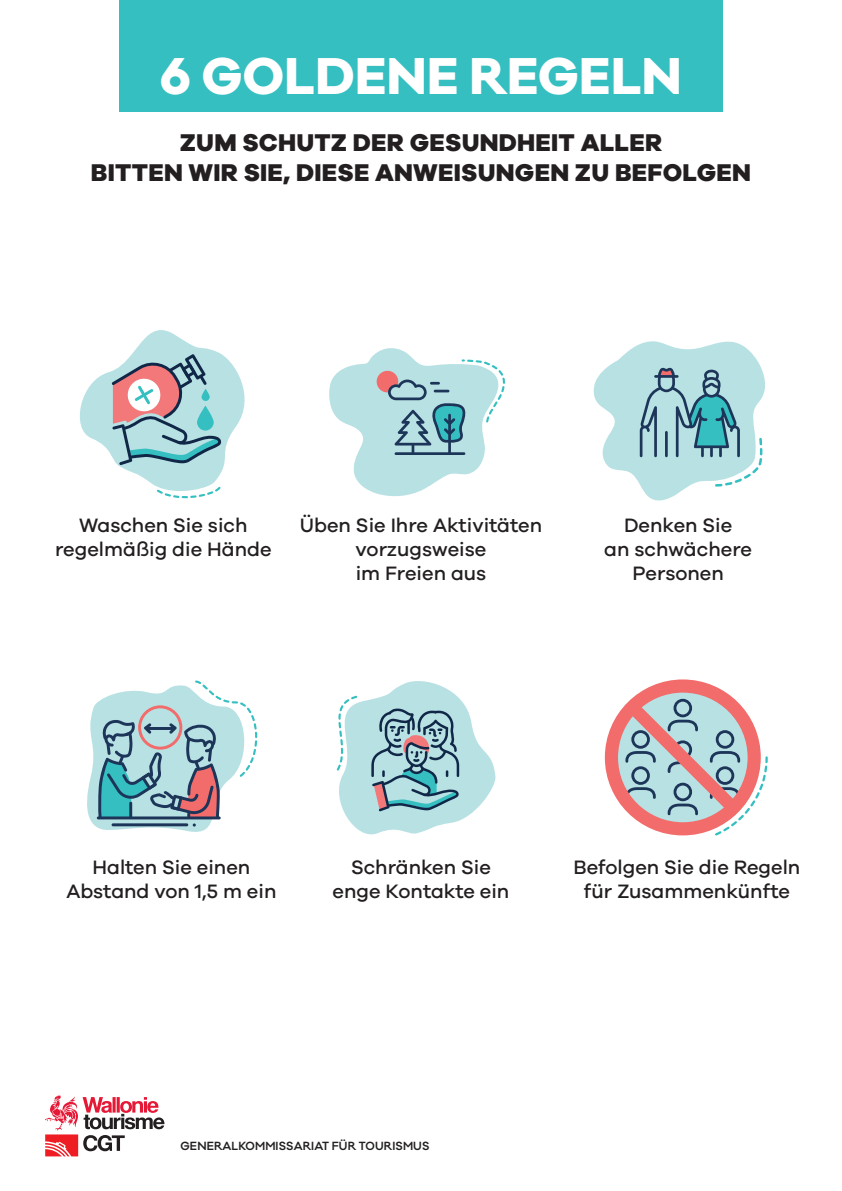
<style>
.page{position:relative;width:842px;height:1191px;background:#fff}
.page>*{position:absolute;margin:0;border:0;box-sizing:border-box;transform-origin:0 0}
.t1{font:800 47.3px "Galano Classic";letter-spacing:.01em;color:#fff}
.t2{font:800 25px/30px "Galano Grotesque";letter-spacing:.01em;color:#231f20;text-align:center}
.t3{font:500 20px/24px "Galano Grotesque";color:#231f20;text-align:center}
.t4{font:600 10.9px "Galano Classic";letter-spacing:.01em;color:#231f20}
</style>
<div class="page">
<div style="left:119px;top:0;width:604px;height:112px;background:#35bfc1"></div>
<svg style="left:45px;top:1095px;width:119px;height:61px"></svg>
<svg style="left:336px;top:681px;width:160px;height:154px"></svg>
<svg style="left:87px;top:680px;width:171px;height:152px"></svg>
<svg style="left:614px;top:688px;width:138px;height:138px"></svg>
<div style="left:673px;top:699px;width:19px;height:18px;border:3px solid #1c3559;border-radius:50%"></div>
<div style="left:605px;top:679px;width:156px;height:156px;border:13px solid #f16c6a;border-radius:50%"></div>
<svg style="left:624px;top:704px;width:144px;height:132px;background:#c4b8bb"></svg>
<svg style="left:329px;top:348px;width:176px;height:148px"></svg>
<svg style="left:79px;top:330px;width:166px;height:169px"></svg>
<svg style="left:593px;top:341px;width:172px;height:160px"></svg>
<h1 class="t1" style="left:160px;top:44px;width:523px">6 GOLDENE REGELN</h1>
<p class="t2" style="left:91px;top:126px;width:662px">ZUM SCHUTZ DER GESUNDHEIT ALLER<br>BITTEN WIR SIE, DIESE ANWEISUNGEN ZU BEFOLGEN</p>
<p class="t3" style="left:300px;top:512px;width:244px">Üben Sie Ihre Aktivitäten vorzugsweise<br>im Freien aus</p>
<p class="t3" style="left:55px;top:512px;width:218px">Waschen Sie sich regelmäßig die Hände</p>
<p class="t3" style="left:604px;top:512px;width:149px">Denken Sie<br>an schwächere<br>Personen</p>
<p class="t3" style="left:66px;top:854px;width:212px">Halten Sie einen<br>Abstand von 1,5 m ein</p>
<p class="t3" style="left:573px;top:854px;width:228px">Befolgen Sie die Regeln für Zusammenkünfte</p>
<p class="t3" style="left:333px;top:854px;width:178px">Schränken Sie enge Kontakte ein</p>
<p class="t4" style="left:181px;top:1138px;width:250px">GENERALKOMMISSARIAT FÜR TOURISMUS</p>
</div>
